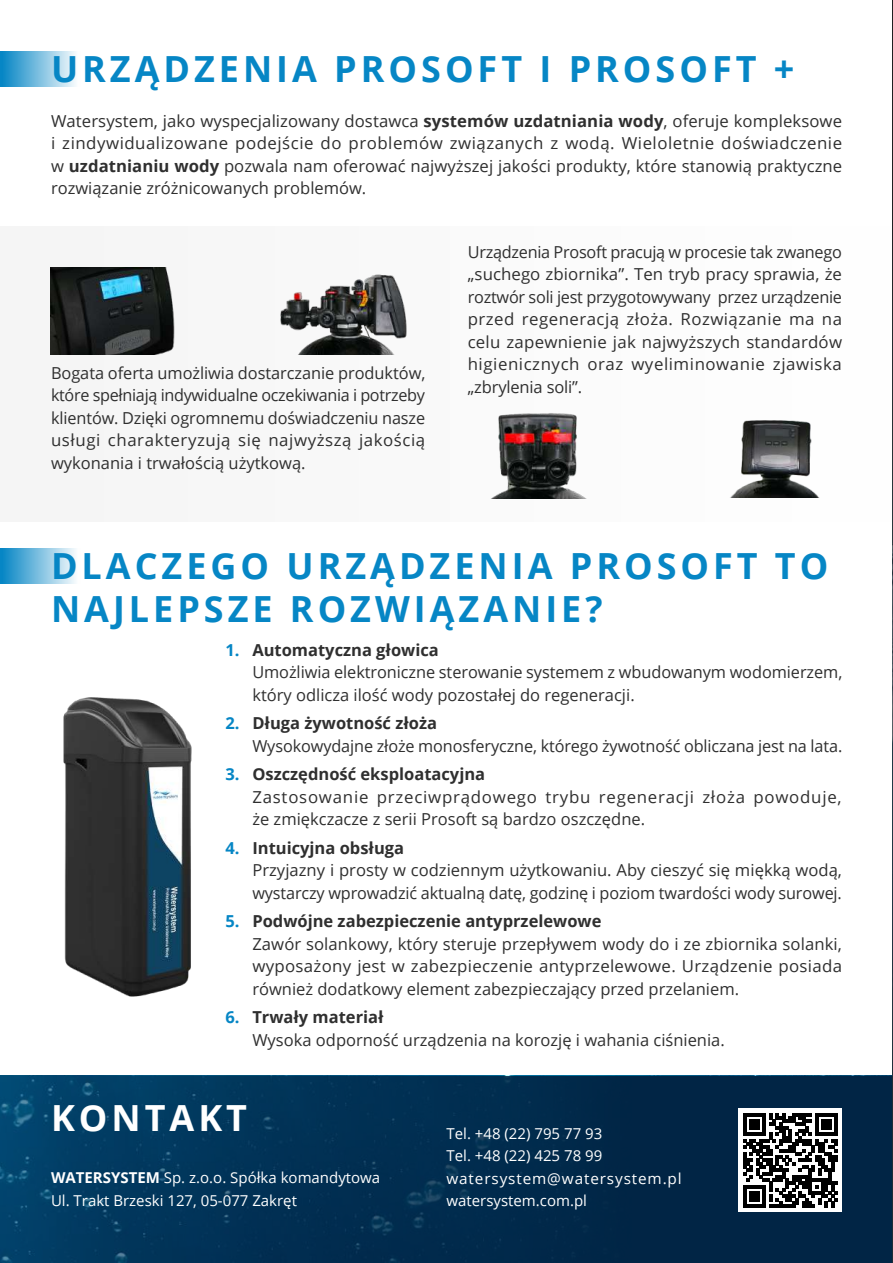
<style>
.page{position:relative;width:893px;height:1263px;background:#fff}
.page>*{position:absolute;margin:0;border:0;box-sizing:border-box;transform-origin:0 0}
.t1{font:700 36px/43.2px "Open Sans";letter-spacing:.11em;color:#0686c5}
.t2{font:700 36px "Open Sans";letter-spacing:.11em;color:#fff}
.t3{font:16.5px/22.5px "Open Sans";color:#2f2f2f;text-align:justify}
.t4{font:16.5px/22.5px "Open Sans";letter-spacing:.045em;color:#2f2f2f}
.t5{font:700 16.5px "Open Sans";color:#2f2f2f}
.t6{font:15px/22.5px "Open Sans";color:#fff}
.s1{font-weight:700}
.s2{font-weight:700;color:#0686c5}
.s3{color:#0686c5}
.s4{color:#fff}
</style>
<div class="page">
<div style="left:0;top:1076px;width:893px;height:187px;background:linear-gradient(to right,#023e66,#011f3d)"></div>
<div style="left:0;top:52px;width:81px;height:35px;background:linear-gradient(to right,#0083c3,#fff)"></div>
<div style="left:0;top:549px;width:81px;height:35px;background:linear-gradient(to right,#0083c3,#fff)"></div>
<div style="left:738px;top:1108px;width:104px;height:104px;background:#fff"></div>
<svg style="left:743px;top:1113px;width:95px;height:95px"></svg>
<div style="left:0;top:226px;width:893px;height:296px;background:#f5f5f5"></div>
<img style="left:50px;top:267px;width:125px;height:87px">
<img style="left:280px;top:274px;width:127px;height:81px">
<img style="left:492px;top:413px;width:93px;height:85px">
<img style="left:731px;top:420px;width:87px;height:77px">
<img style="left:63px;top:697px;width:129px;height:300px">
<hr style="left:892px;top:0;width:1px;height:1263px;background:#2f2f2f">
<h1 class="t1" style="left:51px;top:47px;width:745px">URZĄDZENIA PROSOFT I PROSOFT +</h1>
<p class="t3" style="left:51px;top:109px;width:793px">Watersystem, jako wyspecjalizowany dostawca <span class="s1">systemów uzdatniania wody</span>, oferuje kompleksowe i zindywidualizowane podejście do problemów związanych z wodą. Wieloletnie doświadczenie w <span class="s1">uzdatnianiu wody</span> pozwala nam oferować najwyższej jakości produkty, które stanowią praktyczne rozwiązanie zróżnicowanych problemów.</p>
<p class="t3" style="left:51px;top:361px;width:376px">Bogata oferta umożliwia dostarczanie produktów, które spełniają indywidualne oczekiwania i potrzeby klientów. Dzięki ogromnemu doświadczeniu nasze usługi charakteryzują się najwyższą jakością wykonania i trwałością użytkową.</p>
<p class="t3" style="left:468px;top:240px;width:376px">Urządzenia Prosoft pracują w procesie tak zwanego „suchego zbiornika”. Ten tryb pracy sprawia, że roztwór soli jest przygotowywany przez urządzenie przed regeneracją złoża. Rozwiązanie ma na celu zapewnienie jak najwyższych standardów higienicznych oraz wyeliminowanie zjawiska „zbrylenia soli”.</p>
<h1 class="t1" style="left:51px;top:543px;width:779px">DLACZEGO URZĄDZENIA PROSOFT TO<br>NAJLEPSZE ROZWIĄZANIE?</h1>
<p class="t3" style="left:252px;top:638px;width:591px;text-align:left;text-indent:-27px"><span class="s2">1.</span> <span class="s1">Automatyczna głowica<br></span>Umożliwia elektroniczne sterowanie systemem z wbudowanym wodomierzem, który odlicza ilość wody pozostałej do regeneracji.</p>
<p class="t5" style="left:225px;top:711px;width:213px"><span class="s3">2.</span> Długa żywotność złoża</p>
<p class="t3" style="left:225px;top:734px;width:618px"><span class="s4">4.</span> Wysokowydajne złoże monosferyczne, którego żywotność obliczana jest na lata.</p>
<p class="t5" style="left:225px;top:762px;width:261px"><span class="s3">3.</span> Oszczędność eksploatacyjna</p>
<p class="t4" style="left:252px;top:785px;width:591px;text-indent:-27px"><span class="s4">6.</span> Zastosowanie przeciwprądowego trybu regeneracji złoża powoduje, że zmiękczacze z serii Prosoft są bardzo oszczędne.</p>
<p class="t5" style="left:225px;top:836px;width:180px"><span class="s3">4.</span> Intuicyjna obsługa</p>
<p class="t3" style="left:225px;top:858px;width:618px;text-align:right"><span class="s4">8.</span> Przyjazny i prosty w codziennym użytkowaniu. Aby cieszyć się miękką wodą, wystarczy wprowadzić aktualną datę, godzinę i poziom twardości wody surowej.</p>
<p class="t3" style="left:252px;top:909px;width:591px;text-align:left;text-indent:-27px"><span class="s2">5.</span> <span class="s1">Podwójne zabezpieczenie antyprzelewowe<br></span>Zawór solankowy, który steruje przepływem wody do i ze zbiornika solanki, wyposażony jest w zabezpieczenie antyprzelewowe. Urządzenie posiada również dodatkowy element zabezpieczający przed przelaniem.</p>
<p class="t5" style="left:225px;top:1005px;width:160px"><span class="s3">6.</span> Trwały materiał</p>
<p class="t3" style="left:225px;top:1028px;width:501px"><span class="s4">12.</span> Wysoka odporność urządzenia na korozję i wahania ciśnienia.</p>
<h1 class="t2" style="left:51px;top:1092px;width:198px">KONTAKT</h1>
<p class="t6" style="left:51px;top:1166px;width:331px"><span class="s1">WATERSYSTEM</span> Sp. z.o.o. Spółka komandytowa<br>Ul. Trakt Brzeski 127, 05-077 Zakręt</p>
<p class="t6" style="left:446px;top:1122px;width:237px">Tel. +48 (22) 795 77 93<br>Tel. +48 (22) 425 78 99 watersystem@watersystem.pl watersystem.com.pl</p>
</div>
